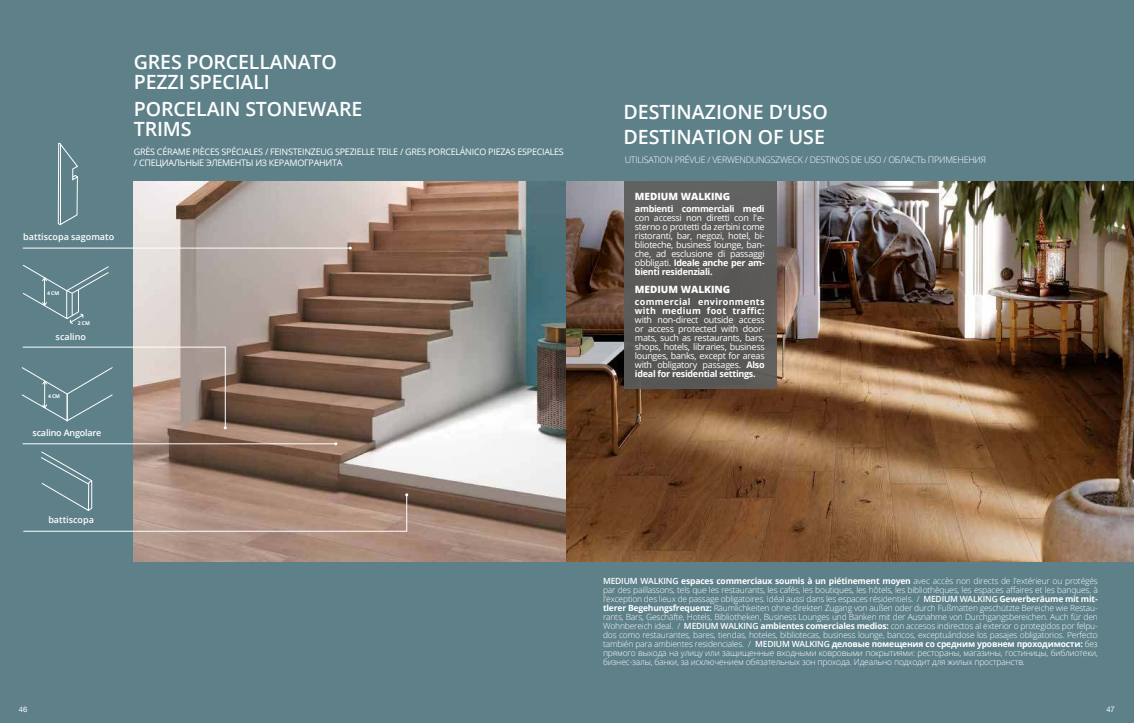
<style>
.page{position:relative;width:1134px;height:723px;background:#5d8089}
.page>*{position:absolute;margin:0;border:0;box-sizing:border-box;transform-origin:0 0}
.t1{font:600 19.6px/25.1px "Open Sans";letter-spacing:-.01em;color:#fff}
.t2{font:800 10px "Open Sans";color:#fff}
.t3{font:9px/9px "Open Sans";letter-spacing:-.03em;color:#fff;text-align:justify}
.t4{font:300 9px "Open Sans";letter-spacing:-.03em;color:#fff}
.t5{font:700 9px/9px "Open Sans";letter-spacing:.03em;color:#fff}
.t6{font:600 9px "Open Sans";color:#fff}
.t7{font:700 9px "Open Sans";letter-spacing:-.03em;color:#fff}
.t8{font:600 9px "Open Sans";letter-spacing:-.02em;color:#fff}
.t9{font:300 8.5px/9px "Open Sans";letter-spacing:-.02em;color:#fff;text-align:justify}
.t10{font:7.7px "Helvetica Neue LT Com";color:#fff}
.t11{font:700 5.1px "Open Sans";color:#fff}
.s1{font-weight:700}
.s2{font-weight:600}
</style>
<div class="page">
<img style="left:134px;top:181px;width:433px;height:380px">
<img style="left:567px;top:181px;width:567px;height:380px">
<div style="left:624px;top:181px;width:152px;height:208px;background:#5c5c5b"></div>
<hr style="left:23px;top:248px;width:327px;height:1px;background:#fff">
<hr style="left:225px;top:347px;width:1px;height:81px;background:#fff">
<hr style="left:23px;top:347px;width:202px;height:1px;background:#fff">
<svg style="left:58px;top:143px;width:20px;height:82px"></svg>
<svg style="left:23px;top:265px;width:86px;height:59px"></svg>
<svg style="left:21px;top:367px;width:92px;height:54px"></svg>
<svg style="left:41px;top:451px;width:51px;height:60px"></svg>
<hr style="left:23px;top:443px;width:313px;height:1px;background:#fff">
<hr style="left:406px;top:495px;width:1px;height:36px;background:#fff">
<hr style="left:23px;top:531px;width:384px;height:1px;background:#fff">
<h1 class="t1" style="left:134px;top:53px;width:204px;line-height:20px">GRES PORCELLANATO<br>PEZZI SPECIALI</h1>
<h1 class="t1" style="left:134px;top:100px;width:230px;line-height:20.2px">PORCELAIN STONEWARE<br>TRIMS</h1>
<p class="t3" style="left:134px;top:146px;width:431px;line-height:11px">GRÈS CÉRAME PIÈCES SPÉCIALES / FEINSTEINZEUG SPEZIELLE TEILE / GRES PORCELÁNICO PIEZAS ESPECIALES / СПЕЦИАЛЬНЫЕ ЭЛЕМЕНТЫ ИЗ КЕРАМОГРАНИТА</p>
<p class="t6" style="left:23px;top:233px;width:92px">battiscopa sagomato</p>
<p class="t11" style="left:47px;top:291px;width:14px">4 CM</p>
<p class="t11" style="left:78px;top:321px;width:14px">2 CM</p>
<p class="t6" style="left:56px;top:333px;width:32px">scalino</p>
<p class="t11" style="left:48px;top:394px;width:14px">4 CM</p>
<p class="t8" style="left:32px;top:429px;width:70px">scalino Angolare</p>
<p class="t6" style="left:48px;top:516px;width:47px">battiscopa</p>
<h1 class="t1" style="left:623px;top:101px;width:206px">DESTINAZIONE D’USO<br>DESTINATION OF USE</h1>
<p class="t4" style="left:625px;top:154px;width:363px">UTILISATION PRÉVUE / VERWENDUNGSZWECK / DESTINOS DE USO / ОБЛАСТЬ ПРИМЕНЕНИЯ</p>
<p class="t2" style="left:635px;top:191px;width:97px">MEDIUM WALKING</p>
<p class="t7" style="left:635px;top:205px;width:131px">ambienti commerciali medi</p>
<p class="t3" style="left:635px;top:214px;width:131px">con accessi non diretti con l'e&shy;sterno o protetti da zerbini come ristoranti, bar, negozi, hotel, bi&shy;blioteche, business lounge, ban&shy;che, ad esclusione di passaggi obbligati. <span class="s1">Ideale anche per am&shy;bienti residenziali.</span></p>
<p class="t2" style="left:635px;top:284px;width:97px">MEDIUM WALKING</p>
<p class="t5" style="left:635px;top:299px;width:131px">commercial environments with medium foot traffic:</p>
<p class="t3" style="left:635px;top:317px;width:131px">with non-direct outside access or access protected with door&shy;mats, such as restaurants, bars, shops, hotels, libraries, business lounges, banks, except for areas with obligatory passages. <span class="s1">Also ideal for residential settings.</span></p>
<p class="t9" style="left:603px;top:577px;width:496px"><span class="s2">MEDIUM WALKING</span> <span class="s1">espaces commerciaux soumis à un piétinement moyen</span> avec accès non directs de l'extérieur ou protégés par des paillassons, tels que les restaurants, les cafés, les boutiques, les hôtels, les bibliothèques, les espaces affaires et les banques, à l'exception des lieux de passage obligatoires. Idéal aussi dans les espaces résidentiels. / <span class="s2">MEDIUM WALKING</span> <span class="s1">Gewerberäume mit mit&shy;tlerer Begehungsfrequenz:</span> Räumlichkeiten ohne direkten Zugang von außen oder durch Fußmatten geschützte Bereiche wie Restau&shy;rants, Bars, Geschäfte, Hotels, Bibliotheken, Business Lounges und Banken mit der Ausnahme von Durchgangsbereichen. Auch für den Wohnbereich ideal. / <span class="s2">MEDIUM WALKING</span> <span class="s1">ambientes comerciales medios:</span> con accesos indirectos al exterior o protegidos por felpu&shy;dos como restaurantes, bares, tiendas, hoteles, bibliotecas, business lounge, bancos, exceptuándose los pasajes obligatorios. Perfecto también para ambientes residenciales. / <span class="s2">MEDIUM WALKING</span> <span class="s1">деловые помещения со средним уровнем проходимости:</span> без прямого выхода на улицу или защищенные входными ковровыми покрытиями: рестораны, магазины, гостиницы, библиотеки, бизнес-залы, банки, за исключением обязательных зон прохода. Идеально подходит для жилых пространств.</p>
<p class="t10" style="left:19px;top:704px;width:10px">46</p>
<p class="t10" style="left:1106px;top:704px;width:10px">47</p>
</div>
